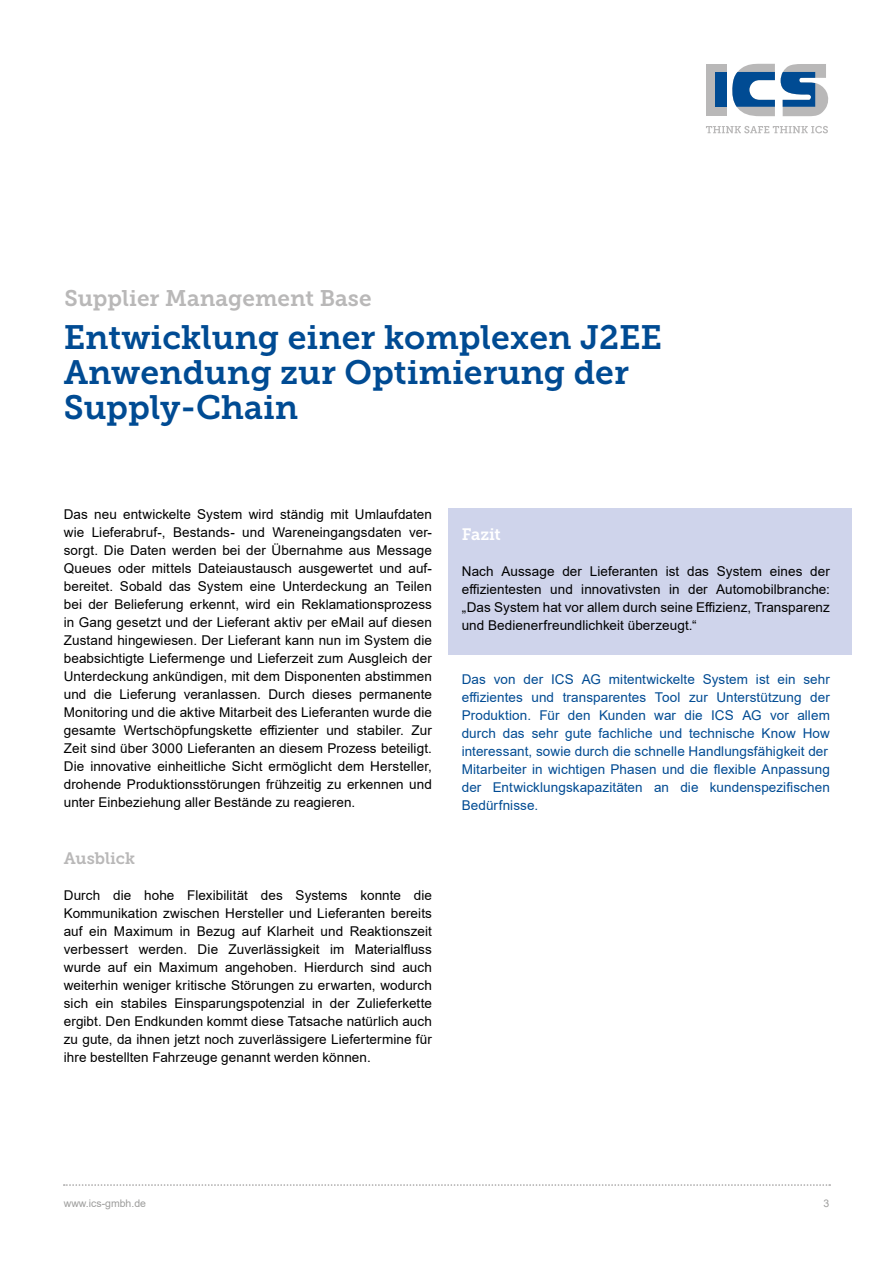
<style>
.page{position:relative;width:893px;height:1263px;background:#fff}
.page>*{position:absolute;margin:0;border:0;box-sizing:border-box;transform-origin:0 0}
.t1{font:33.6px/35.1px "Museo Slab 700";color:#004b93}
.t2{font:22.5px "Museo Slab 700";color:#b9b8b8}
.t3{font:16.5px "Museo Slab 700";color:#b9b8b8}
.t4{font:16.5px "Museo Slab 700";letter-spacing:-.01em;color:#fff}
.t5{font:13.5px/18px "Arial";letter-spacing:.005em;color:#000;text-align:justify}
.t6{font:13.5px/18px "Arial";letter-spacing:.005em;color:#004b93}
.t7{font:10.5px "Arial";color:#9d9d9c}
</style>
<div class="page">
<div style="left:448px;top:508px;width:404px;height:147px;background:#cfd4eb"></div>
<div style="left:706px;top:64px;width:20px;height:51px;background:#b9b8b8"></div>
<svg style="left:732px;top:64px;width:43px;height:52px"></svg>
<div style="left:715px;top:72px;width:11px;height:35px;background:#004b93"></div>
<svg style="left:781px;top:64px;width:48px;height:52px"></svg>
<svg style="left:706px;top:126px;width:122px;height:7px"></svg>
<svg style="left:64px;top:1184px;width:766px;height:2px"></svg>
<h2 class="t2" style="left:65px;top:286px;width:309px">Supplier Management Base</h2>
<h1 class="t1" style="left:64px;top:320px;width:600px">Entwicklung einer komplexen J2EE<br>Anwendung zur Optimierung der<br>Supply-Chain</h1>
<p class="t5" style="left:64px;top:505px;width:370px">Das neu entwickelte System wird ständig mit Umlaufdaten wie Lieferabruf-, Bestands- und Wareneingangsdaten ver&shy;sorgt. Die Daten werden bei der Übernahme aus Message Queues oder mittels Dateiaustausch ausgewertet und auf&shy;bereitet. Sobald das System eine Unterdeckung an Teilen bei der Belieferung erkennt, wird ein Reklamationsprozess in Gang gesetzt und der Lieferant aktiv per eMail auf diesen Zustand hingewiesen. Der Lieferant kann nun im System die beabsichtigte Liefermenge und Lieferzeit zum Ausgleich der Unterdeckung ankündigen, mit dem Disponenten abstimmen und die Lieferung veranlassen. Durch dieses permanente Monitoring und die aktive Mitarbeit des Lieferanten wurde die gesamte Wertschöpfungskette effizienter und stabiler. Zur Zeit sind über 3000 Lieferanten an diesem Prozess beteiligt.<br>Die innovative einheitliche Sicht ermöglicht dem Hersteller, drohende Produktionsstörungen frühzeitig zu erkennen und unter Einbeziehung aller Bestände zu reagieren.</p>
<p class="t3" style="left:64px;top:849px;width:73px">Ausblick</p>
<p class="t5" style="left:64px;top:886px;width:370px">Durch die hohe Flexibilität des Systems konnte die Kommunikation zwischen Hersteller und Lieferanten bereits auf ein Maximum in Bezug auf Klarheit und Reaktionszeit verbessert werden. Die Zuverlässigkeit im Materialfluss wurde auf ein Maximum angehoben. Hierdurch sind auch weiterhin weniger kritische Störungen zu erwarten, wodurch sich ein stabiles Einsparungspotenzial in der Zulieferkette ergibt. Den Endkunden kommt diese Tatsache natürlich auch zu gute, da ihnen jetzt noch zuverlässigere Liefertermine für ihre bestellten Fahrzeuge genannt werden können.</p>
<p class="t4" style="left:462px;top:525px;width:41px">Fazit</p>
<p class="t5" style="left:462px;top:562px;width:370px">Nach Aussage der Lieferanten ist das System eines der effizientesten und innovativsten in der Automobilbranche: „Das System hat vor allem durch seine Effizienz, Transparenz und Bedienerfreundlichkeit überzeugt.“</p>
<p class="t6" style="left:462px;top:670px;width:370px">Das von der ICS AG mitentwickelte System ist ein sehr effizientes und transparentes Tool zur Unterstützung der Produktion. Für den Kunden war die ICS AG vor allem durch das sehr gute fachliche und technische Know How interessant, sowie durch die schnelle Handlungsfähigkeit der Mitarbeiter in wichtigen Phasen und die flexible Anpassung der Entwicklungskapazitäten an die kundenspezifischen Bedürfnisse.</p>
<p class="t7" style="left:64px;top:1196px;width:84px">www.ics-gmbh.de</p>
<p class="t7" style="left:823px;top:1196px;width:7px">3</p>
</div>
